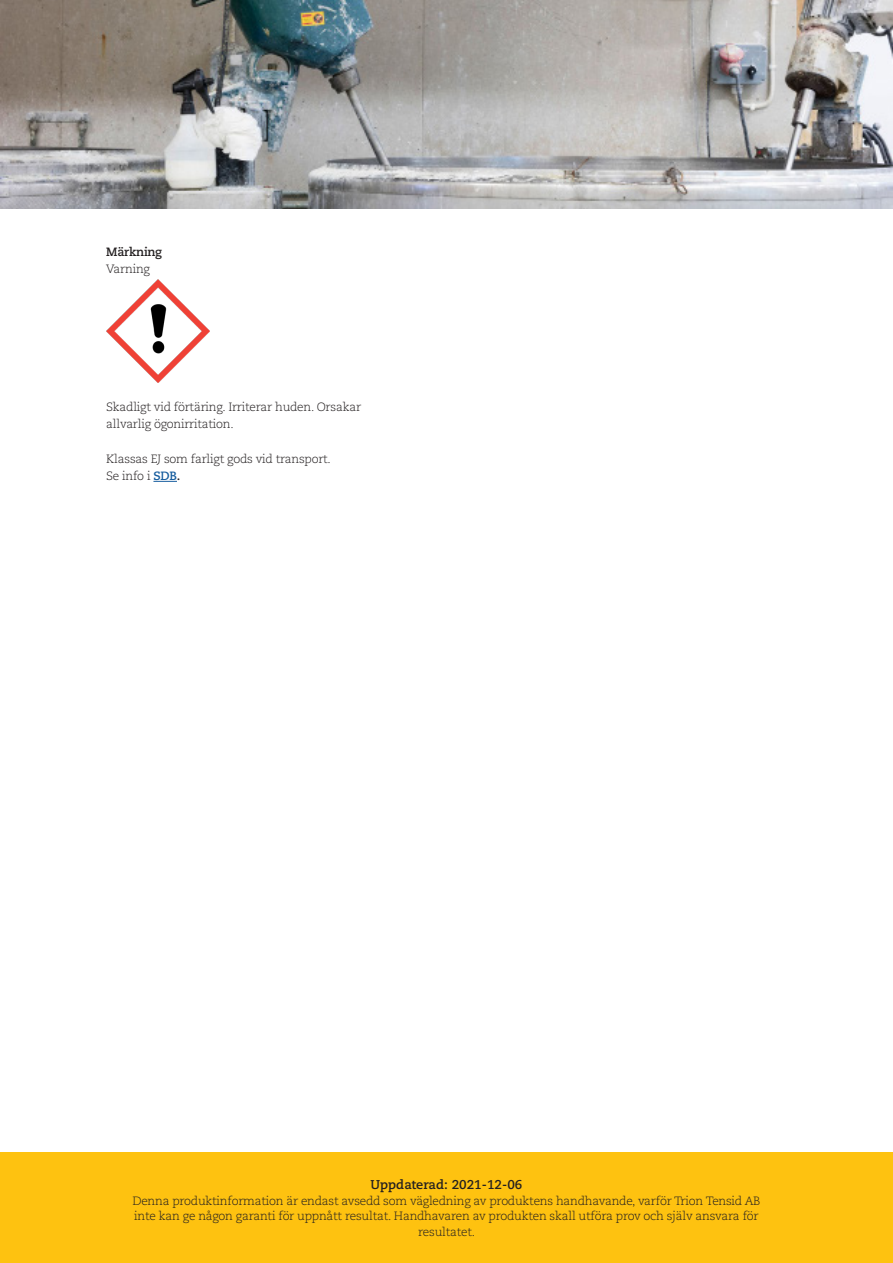
<style>
.page{position:relative;width:893px;height:1263px;background:#fff}
.page>*{position:absolute;margin:0;border:0;box-sizing:border-box;transform-origin:0 0}
.t1{font:700 12.75px "Caecilia LT Std";color:#231f20}
.Rubrik_3{font:300 12px/15.8px "Caecilia LT Std";letter-spacing:-.02em;color:#231f20;text-align:center}
.Brödtext{font:300 12px "Caecilia LT Std";letter-spacing:-.02em;color:#231f20}
.Rubrik_3-2{font:700 12px "Caecilia LT Std";letter-spacing:-.02em;color:#231f20}
.s1{font-weight:700;color:#175d9e}
.s2{font-weight:700}
</style>
<div class="page">
<div style="left:0;top:1152px;width:893px;height:111px;background:#fec210"></div>
<img style="left:0;top:0;width:893px;height:208px">
<svg style="left:153px;top:481px;width:24px;height:1px"></svg>
<img style="left:106px;top:279px;width:103px;height:103px">
<p class="Rubrik_3-2" style="left:106px;top:245px;width:57px">Märkning</p>
<p class="Rubrik_3" style="left:106px;top:261px;width:45px">Varning</p>
<p class="Rubrik_3" style="left:106px;top:399px;width:256px">Skadligt vid förtäring. Irriterar huden. Orsakar</p>
<p class="Brödtext" style="left:106px;top:417px;width:129px">allvarlig ögonirritation.</p>
<p class="Brödtext" style="left:106px;top:452px;width:226px">Klassas EJ som farligt gods vid transport.</p>
<p class="Brödtext" style="left:106px;top:469px;width:76px">Se info i <span class="s1">SDB</span><span class="s2">.</span></p>
<p class="t1" style="left:371px;top:1177px;width:153px">Uppdaterad: 2021-12-06</p>
<p class="Rubrik_3" style="left:133px;top:1193px;width:629px">Denna produktinformation är endast avsedd som vägledning av produktens handhavande, varför Trion Tensid AB inte kan ge någon garanti för uppnått resultat. Handhavaren av produkten skall utföra prov och själv ansvara för resultatet.</p>
</div>
